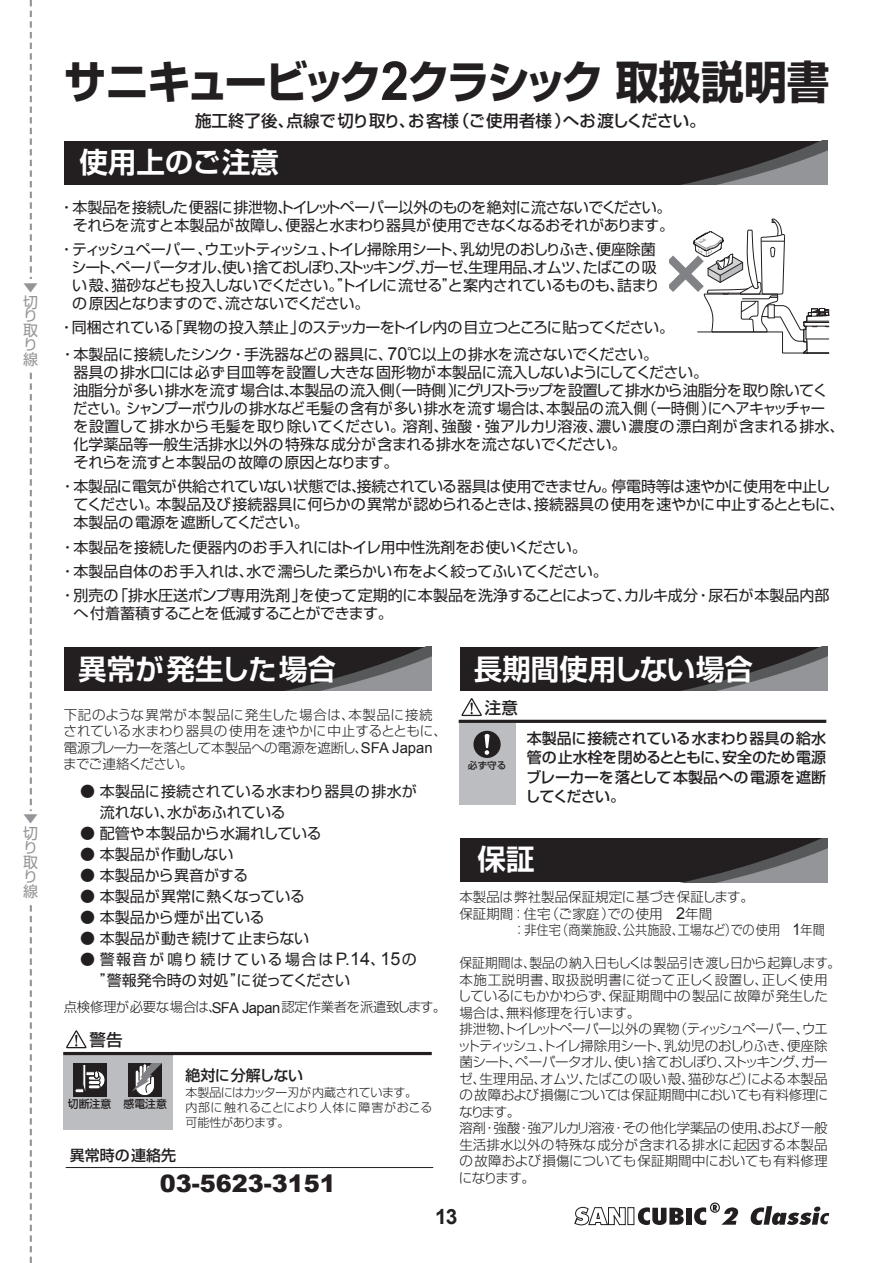
<style>
.page{position:relative;width:893px;height:1263px;background:#fff}
.page>*{position:absolute;margin:0;border:0;box-sizing:border-box;transform-origin:0 0}
.t1{font:700 45px "Shin Go Pro";letter-spacing:-.055em;color:#231f20;scale:.95 1}
.t2{font:700 28.5px "Shin Go Pro De";color:#fff}
.t3{font:900 24px "Arial";color:#231f20}
.t4{font:700 21px "Arial";color:#231f20}
.t5{font:500 16.5px "Shin Go Pro";color:#231f20}
.t6{font:15px/18px "Shin Go Pro";letter-spacing:-.015em;color:#231f20}
.t7{font:15px/18px "Shin Go Pro";letter-spacing:-.045em;color:#231f20}
.t8{font:15px/18px "Shin Go Pro";letter-spacing:-.035em;color:#231f20;text-align:right}
.t9{font:500 15px/19.5px "Shin Go Pro";letter-spacing:-.01em;color:#231f20;text-align:justify}
.t10{font:15px/21px "Shin Go Pro";letter-spacing:.06em;color:#231f20}
.t11{font:15px/15.1px "Shin Go Pro";color:#939598}
.t12{font:300 13.5px/16.5px "Shin Go Pro";letter-spacing:-.015em;color:#231f20;scale:.95 1}
.t13{font:300 13.5px/16.5px "Shin Go Pro";letter-spacing:-.015em;color:#231f20}
.t14{font:300 12px/15px "Shin Go Pro";letter-spacing:-.015em;color:#231f20}
.t15{font:500 10.8px "Shin Go Pro";color:#231f20}
.t16{font:500 9.6px "Shin Go Pro";color:#231f20}
.s1{font-family:"Arial";font-size:54px}
.s2{font-family:"Arial";font-size:18px}
.s3{font-family:"Arial";font-weight:400;font-size:14.85px}
.s4{font-family:"Arial";font-size:17.25px}
.s5{font-family:"Arial";font-weight:400;font-size:16.2px}
</style>
<div class="page">
<svg style="left:575px;top:1207px;width:51px;height:18px"></svg>
<svg style="left:638px;top:1207px;width:46px;height:18px"></svg>
<div style="left:686px;top:1208px;width:6px;height:17px;background:#231f20"></div>
<svg style="left:694px;top:1202px;width:44px;height:23px"></svg>
<svg style="left:750px;top:1206px;width:79px;height:19px"></svg>
<svg style="left:669px;top:218px;width:161px;height:136px"></svg>
<div style="left:64px;top:141px;width:764px;height:43px;background:#231f20"></div>
<svg style="left:686px;top:141px;width:142px;height:43px"></svg>
<svg style="left:30px;top:0;width:2px;height:1263px"></svg>
<div style="left:21px;top:279px;width:20px;height:93px;background:#fff"></div>
<div style="left:21px;top:811px;width:20px;height:93px;background:#fff"></div>
<div style="left:460px;top:839px;width:368px;height:43px;background:#231f20"></div>
<svg style="left:685px;top:839px;width:143px;height:43px"></svg>
<div style="left:64px;top:1052px;width:109px;height:78px;background:#bcbdc0"></div>
<div style="left:73px;top:1063px;width:33px;height:34px;background:#231f20"></div>
<svg style="left:86px;top:1071px;width:8px;height:5px"></svg>
<hr style="left:88px;top:1085px;width:12px;height:4px;background:#fff;border-radius:2px">
<div style="left:88px;top:1084px;width:13px;height:5px;border:1px solid #231f20;border-radius:2px"></div>
<hr style="left:88px;top:1080px;width:12px;height:4px;background:#fff;border-radius:2px">
<div style="left:88px;top:1080px;width:13px;height:5px;border:1px solid #231f20;border-radius:2px"></div>
<div style="left:88px;top:1076px;width:13px;height:4px;border:1px solid #231f20;border-radius:2px"></div>
<svg style="left:94px;top:1071px;width:11px;height:18px"></svg>
<svg style="left:75px;top:1065px;width:11px;height:28px"></svg>
<div style="left:128px;top:1063px;width:34px;height:34px;background:#231f20"></div>
<svg style="left:132px;top:1063px;width:30px;height:33px"></svg>
<div style="left:459px;top:723px;width:56px;height:81px;background:#bcbdc0"></div>
<div style="left:473px;top:731px;width:28px;height:27px;background:#231f20;border-radius:50%"></div>
<svg style="left:485px;top:734px;width:5px;height:21px"></svg>
<svg style="left:461px;top:698px;width:21px;height:18px"></svg>
<hr style="left:459px;top:720px;width:367px;height:3px;background:#231f20">
<svg style="left:66px;top:1030px;width:21px;height:18px"></svg>
<hr style="left:63px;top:1052px;width:369px;height:3px;background:#231f20">
<hr style="left:66px;top:1167px;width:367px;height:1px;background:#231f20">
<div style="left:460px;top:647px;width:367px;height:43px;background:#231f20"></div>
<svg style="left:686px;top:647px;width:141px;height:43px"></svg>
<div style="left:64px;top:647px;width:368px;height:43px;background:#231f20"></div>
<svg style="left:290px;top:647px;width:142px;height:43px"></svg>
<p class="t11" style="left:23px;top:278px;width:16px">▼切</p>
<p class="t11" style="left:23px;top:306px;width:16px">り取</p>
<p class="t11" style="left:23px;top:335px;width:16px">り線</p>
<p class="t11" style="left:23px;top:809px;width:16px">▼切</p>
<p class="t11" style="left:23px;top:838px;width:16px">り取</p>
<p class="t11" style="left:23px;top:867px;width:16px">り線</p>
<h1 class="t1" style="left:64px;top:46px;width:807px">サニキュービック<span class="s1">2</span>クラシック取扱説明書</h1>
<p class="t5" style="left:195px;top:107px;width:512px">施工終了後、点線で切り取り、お客様（ご使用者様）へお渡しください。</p>
<h2 class="t2" style="left:79px;top:139px;width:201px">使用上のご注意</h2>
<p class="t8" style="left:59px;top:196px;width:616px">・本製品を接続した便器に排泄物、トイレットペーパー以外のものを絶対に流さないでください。それらを流すと本製品が故障し、便器と水まわり器具が使用できなくなるおそれがあります。</p>
<p class="t7" style="left:72px;top:238px;width:590px;text-indent:-12px">・ティッシュペーパー、ウエットティッシュ、トイレ掃除用シート、乳幼児のおしりふき、便座除菌シート、ペーパータオル、使い捨ておしぼり、ストッキング、ガーゼ、生理用品、オムツ、たばこの吸い殻、猫砂なども投入しないでください。”トイレに流せる”と案内されているものも、詰まりの原因となりますので、流さないでください。</p>
<p class="t8" style="left:59px;top:313px;width:616px;line-height:26.4px;text-align:left">・同梱されている「異物の投入禁止」のステッカーをトイレ内の目立つところに貼ってください。・本製品に接続したシンク・手洗器などの器具に、<span class="s2">70</span>℃以上の排水を流さないでください。</p>
<p class="t6" style="left:73px;top:361px;width:773px">器具の排水口には必ず目皿等を設置し大きな固形物が本製品に流入しないようにしてください。<br>油脂分が多い排水を流す場合は、本製品の流入側（一時側）にグリストラップを設置して排水から油脂分を取り除いてください。シャンプーボウルの排水など毛髪の含有が多い排水を流す場合は、本製品の流入側（一時側）にヘアキャッチャー<br>を設置して排水から毛髪を取り除いてください。溶剤、強酸・強アルカリ溶液、濃い濃度の漂白剤が含まれる排水、化学薬品等一般生活排水以外の特殊な成分が含まれる排水を流さないでください。<br>それらを流すと本製品の故障の原因となります。</p>
<p class="t6" style="left:73px;top:476px;width:772px;text-indent:-13px">・本製品に電気が供給されていない状態では、接続されている器具は使用できません。停電時等は速やかに使用を中止してください。本製品及び接続器具に何らかの異常が認められるときは、接続器具の使用を速やかに中止するとともに、本製品の電源を遮断してください。</p>
<p class="t6" style="left:60px;top:533px;width:771px;line-height:24.5px">・本製品を接続した便器内のお手入れにはトイレ用中性洗剤をお使いください。<br>・本製品自体のお手入れは、水で濡らした柔らかい布をよく絞ってふいてください。<br>・別売の「排水圧送ポンプ専用洗剤」を使って定期的に本製品を洗浄することによって、カルキ成分・尿石が本製品内部</p>
<p class="t7" style="left:73px;top:603px;width:321px">へ付着蓄積することを低減することができます。</p>
<h2 class="t2" style="left:78px;top:645px;width:259px">異常が発生した場合</h2>
<h2 class="t2" style="left:474px;top:645px;width:281px">長期間使用しない場合</h2>
<p class="t13" style="left:63px;top:704px;width:385px">下記のような異常が本製品に発生した場合は、本製品に接続されている水まわり器具の使用を速やかに中止するとともに、電源ブレーカーを落として本製品への電源を遮断し、<span class="s3">SFA Japan</span>までご連絡ください。</p>
<p class="t6" style="left:100px;top:779px;width:318px;line-height:21px;text-indent:-20px">● 本製品に接続されている水まわり器具の排水が流れない、水があふれている</p>
<p class="t6" style="left:80px;top:822px;width:243px">● 配管や本製品から水漏れしている</p>
<p class="t6" style="left:80px;top:843px;width:155px">● 本製品が作動しない</p>
<p class="t6" style="left:80px;top:864px;width:169px">● 本製品から異音がする</p>
<p class="t6" style="left:80px;top:885px;width:226px">● 本製品が異常に熱くなっている</p>
<p class="t6" style="left:80px;top:906px;width:186px">● 本製品から煙が出ている</p>
<p class="t6" style="left:80px;top:927px;width:231px">● 本製品が動き続けて止まらない</p>
<p class="t10" style="left:100px;top:947px;width:318px;text-indent:-20px">● 警報音が鳴り続けている場合は<span class="s4">P.</span><span class="s2">14</span>、<span class="s2">15</span>の”警報発令時の対処”に従ってください</p>
<p class="t13" style="left:64px;top:997px;width:384px">点検修理が必要な場合は、<span class="s3">SFA Japan</span>認定作業者を派遣致します。</p>
<p class="t5" style="left:90px;top:1026px;width:35px">警告</p>
<p class="t15" style="left:68px;top:1095px;width:101px">切断注意 感電注意</p>
<p class="t9" style="left:70px;top:1143px;width:108px">異常時の連絡先</p>
<p class="t9" style="left:185px;top:1064px;width:119px">絶対に分解しない</p>
<p class="t14" style="left:185px;top:1084px;width:248px">本製品にはカッター刃が内蔵されています。<br>内部に触れることにより人体に障害がおこる可能性があります。</p>
<h3 class="t3" style="left:160px;top:1166px;width:178px">03-5623-3151</h3>
<p class="t5" style="left:485px;top:694px;width:34px">注意</p>
<p class="t16" style="left:468px;top:757px;width:40px">必ず守る</p>
<p class="t9" style="left:526px;top:726px;width:302px">本製品に接続されている水まわり器具の給水管の止水栓を閉めるとともに、安全のため電源ブレーカーを落として本製品への電源を遮断してください。</p>
<h2 class="t2" style="left:478px;top:836px;width:58px">保証</h2>
<p class="t13" style="left:459px;top:887px;width:367px">本製品は弊社製品保証規定に基づき保証します。<br>保証期間：住宅（ご家庭）での使用　<span class="s5">2</span>年間<br>　　　　：非住宅（商業施設、公共施設、工場など）での使用　<span class="s5">1</span>年間</p>
<p class="t12" style="left:458px;top:953px;width:404px">保証期間は、製品の納入日もしくは製品引き渡し日から起算します。本施工説明書、取扱説明書に従って正しく設置し、正しく使用しているにもかかわらず、保証期間中の製品に故障が発生した場合は、無料修理を行います。<br>排泄物、トイレットペーパー以外の異物（ティッシュペーパー、ウエットティッシュ、トイレ掃除用シート、乳幼児のおしりふき、便座除菌シート、ペーパータオル、使い捨ておしぼり、ストッキング、ガーゼ、生理用品、オムツ、たばこの吸い殻、猫砂など）による本製品の故障および損傷については保証期間中においても有料修理になります。<br>溶剤・強酸・強アルカリ溶液・その他化学薬品の使用、および一般生活排水以外の特殊な成分が含まれる排水に起因する本製品の故障および損傷についても保証期間中においても有料修理になります。</p>
<h3 class="t4" style="left:435px;top:1203px;width:24px">13</h3>
</div>
